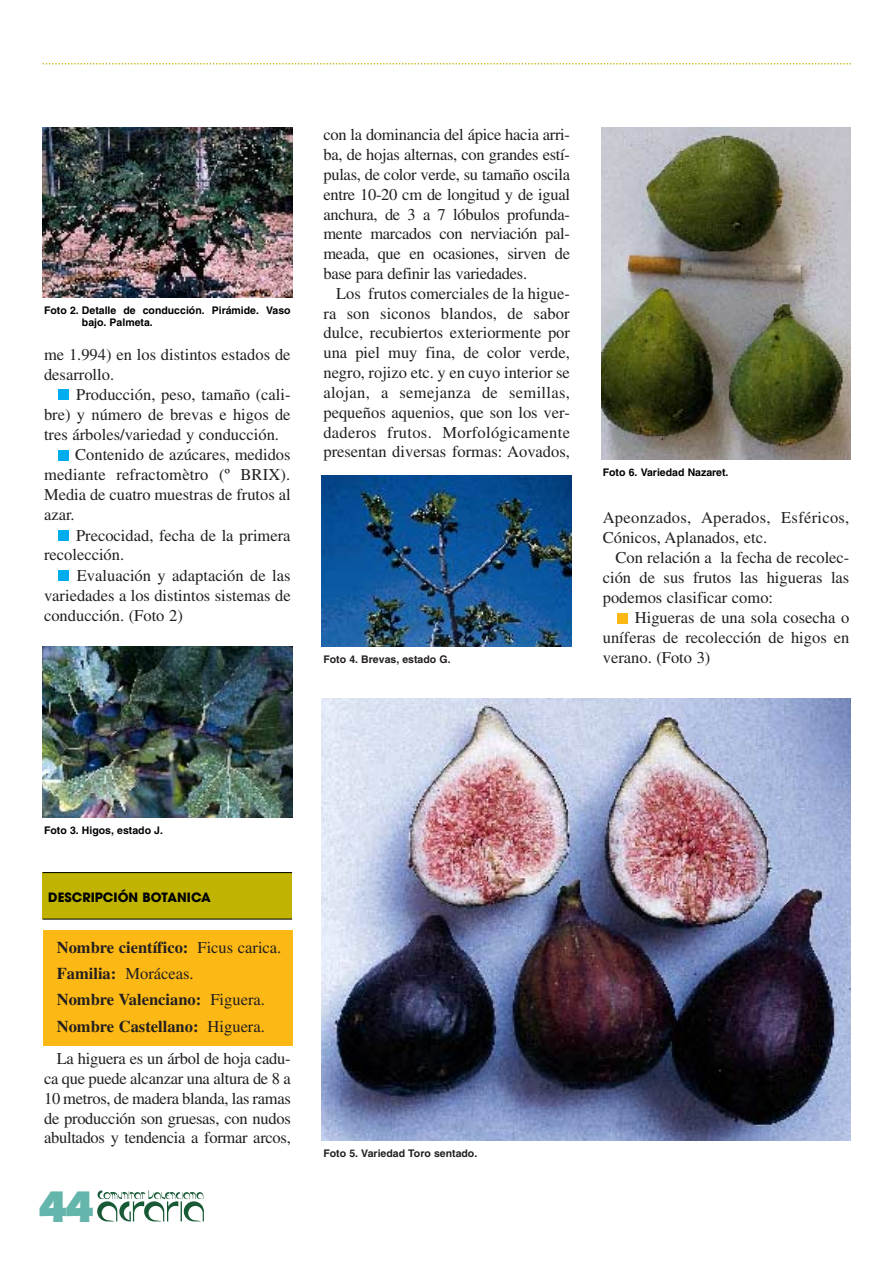
<style>
.page{position:relative;width:893px;height:1262px;background:#fff}
.page>*{position:absolute;margin:0;border:0;box-sizing:border-box;transform-origin:0 0}
.t1{font:800 40.5px "Futura";color:#64b5ac;scale:.9 1}
.t2{font:16.5px/19.8px "Times";color:#231f20;text-align:justify}
.t3{font:700 16.5px/26.2px "Times";color:#231f20}
.t4{font:700 12.75px "Avant Garde";color:#000}
.t5{font:700 10.5px/12.6px "Helvetica";color:#000}
.t6{font:700 10.5px "Helvetica";color:#231f20}
.s1{font-weight:400}
</style>
<div class="page">
<svg style="left:97px;top:1190px;width:107px;height:31px"></svg>
<div style="left:43px;top:930px;width:249px;height:116px;background:#fcb814"></div>
<svg style="left:43px;top:63px;width:807px;height:1px"></svg>
<img style="left:601px;top:128px;width:249px;height:331px">
<img style="left:322px;top:698px;width:528px;height:442px">
<div style="left:58px;top:570px;width:11px;height:11px;background:#00aeef"></div>
<div style="left:58px;top:530px;width:11px;height:10px;background:#00aeef"></div>
<div style="left:58px;top:450px;width:11px;height:10px;background:#00aeef"></div>
<div style="left:58px;top:389px;width:11px;height:11px;background:#00aeef"></div>
<img style="left:43px;top:128px;width:249px;height:169px">
<div style="left:43px;top:872px;width:249px;height:47px;background:#c0b301"></div>
<hr style="left:43px;top:872px;width:249px;height:1px;background:#000">
<hr style="left:43px;top:918px;width:249px;height:1px;background:#000">
<img style="left:322px;top:475px;width:249px;height:171px">
<div style="left:617px;top:612px;width:10px;height:11px;background:#fcb814"></div>
<img style="left:43px;top:646px;width:249px;height:171px">
<p class="t5" style="left:82px;top:305px;width:210px;text-indent:-38px">Foto 2. Detalle de conducción. Pirámide. Vaso bajo. Palmeta.</p>
<p class="t2" style="left:44px;top:346px;width:248px">me 1.994) en los distintos estados de desarrollo.</p>
<p class="t2" style="left:76px;top:386px;width:216px">Producción, peso, tamaño (cali-</p>
<p class="t2" style="left:44px;top:406px;width:248px">bre) y número de brevas e higos de</p>
<p class="t2" style="left:44px;top:426px;width:236px">tres árboles/variedad y conducción.</p>
<p class="t2" style="left:75px;top:446px;width:217px">Contenido de azúcares, medidos</p>
<p class="t2" style="left:44px;top:466px;width:248px">mediante refractomètro (º BRIX).</p>
<p class="t2" style="left:44px;top:486px;width:248px">Media de cuatro muestras de frutos al</p>
<p class="t2" style="left:44px;top:506px;width:32px">azar.</p>
<p class="t2" style="left:76px;top:526px;width:216px">Precocidad, fecha de la primera</p>
<p class="t2" style="left:44px;top:546px;width:82px">recolección.</p>
<p class="t2" style="left:77px;top:567px;width:215px">Evaluación y adaptación de las</p>
<p class="t2" style="left:44px;top:587px;width:248px">variedades a los distintos sistemas de</p>
<p class="t2" style="left:44px;top:607px;width:140px">conducción. (Foto 2)</p>
<p class="t2" style="left:323px;top:126px;width:248px">con la dominancia del ápice hacia arri&shy;ba, de hojas alternas, con grandes estí&shy;pulas, de color verde, su tamaño oscila entre 10-20 cm de longitud y de igual anchura, de 3 a 7 lóbulos profunda&shy;mente marcados con nerviación pal&shy;meada, que en ocasiones, sirven de base para definir las variedades.</p>
<p class="t2" style="left:323px;top:285px;width:248px;text-indent:13px">Los frutos comerciales de la higue&shy;ra son siconos blandos, de sabor dulce, recubiertos exteriormente por una piel muy fina, de color verde, negro, rojizo etc. y en cuyo interior se alojan, a semejanza de semillas, pequeños aquenios, que son los ver&shy;daderos frutos. Morfológicamente presentan diversas formas: Aovados,</p>
<p class="t6" style="left:323px;top:655px;width:129px">Foto 4. Brevas, estado G.</p>
<p class="t5" style="left:602px;top:466px;width:127px">Foto 6. Variedad Nazaret.</p>
<p class="t2" style="left:602px;top:509px;width:248px">Apeonzados, Aperados, Esféricos,<br>Cónicos, Aplanados, etc.</p>
<p class="t2" style="left:602px;top:549px;width:248px;text-indent:13px">Con relación a la fecha de recolec&shy;ción de sus frutos las higueras las podemos clasificar como:</p>
<p class="t2" style="left:602px;top:609px;width:248px;text-indent:32px">Higueras de una sola cosecha o uníferas de recolección de higos en verano. (Foto 3)</p>
<p class="t5" style="left:44px;top:825px;width:120px">Foto 3. Higos, estado J.</p>
<p class="t4" style="left:48px;top:893px;width:164px">DESCRIPCIÓN BOTANICA</p>
<p class="t3" style="left:57px;top:935px;width:226px">Nombre científico: <span class="s1">Ficus carica.<br></span>Familia: <span class="s1">Moráceas.<br></span>Nombre Valenciano: <span class="s1">Figuera.<br></span>Nombre Castellano: <span class="s1">Higuera.</span></p>
<p class="t2" style="left:44px;top:1050px;width:248px;text-indent:13px">La higuera es un árbol de hoja cadu&shy;ca que puede alcanzar una altura de 8 a 10 metros, de madera blanda, las ramas de producción son gruesas, con nudos abultados y tendencia a formar arcos,</p>
<h1 class="t1" style="left:38px;top:1189px;width:65px">44</h1>
<p class="t6" style="left:323px;top:1149px;width:155px">Foto 5. Variedad Toro sentado.</p>
</div>
